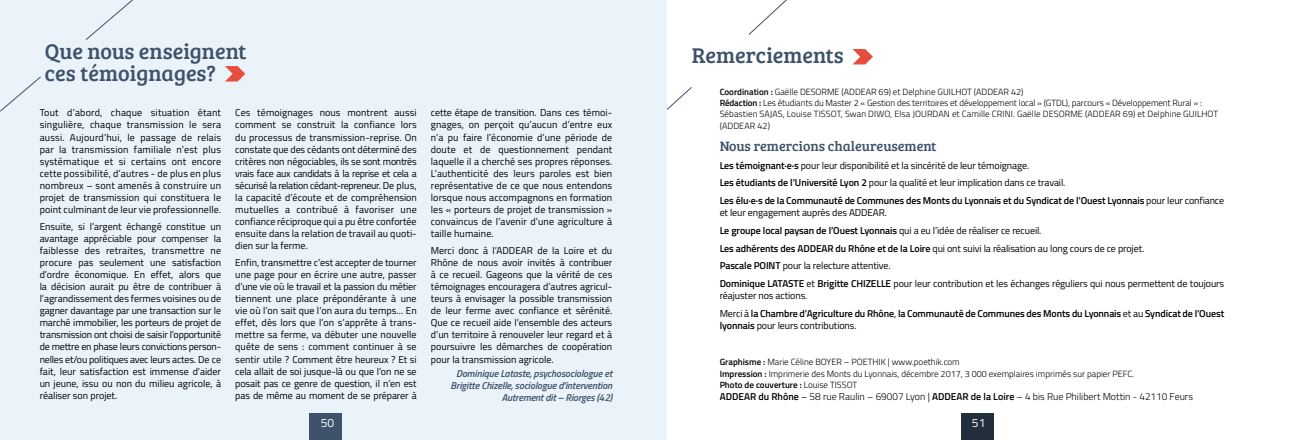
<style>
.page{position:relative;width:1304px;height:440px;background:#fff}
.page>*{position:absolute;margin:0;border:0;box-sizing:border-box;transform-origin:0 0}
.t1{font:22px/22px "Bree Serif";color:#3e5269}
.t2{font:14px "Bree Serif";color:#3e5269}
.t3{font:12px "Titillium Web";color:#fff}
.t4{font:10px/12px "Titillium Web";letter-spacing:-.01em;color:#000;text-align:justify}
.t5{font:600 10px/17.7px "Titillium Web";letter-spacing:-.01em;color:#000}
.t6{font:italic 600 10px/12px "Titillium Web";letter-spacing:-.01em;color:#3e5269;text-align:right}
.t7{font:300 10px "Titillium Web";color:#000}
.t8{font:300 9px/10.8px "Titillium Web";color:#000}
.t9{font:600 9px "Titillium Web";color:#000}
.s1{font-weight:600}
.s2{font-weight:400}
.s3{font-weight:300}
</style>
<div class="page">
<svg style="left:748px;top:0;width:39px;height:35px"></svg>
<svg style="left:666px;top:86px;width:26px;height:38px"></svg>
<div style="left:0;top:0;width:666px;height:439px;background:#eaf3fa"></div>
<div style="left:310px;top:412px;width:32px;height:27px;background:#3e5269"></div>
<svg style="left:85px;top:0;width:48px;height:40px"></svg>
<svg style="left:0;top:76px;width:41px;height:36px"></svg>
<svg style="left:225px;top:66px;width:20px;height:15px"></svg>
<div style="left:961px;top:412px;width:33px;height:27px;background:#222e3b"></div>
<svg style="left:852px;top:49px;width:21px;height:15px"></svg>
<h1 class="t1" style="left:45px;top:39px;width:203px">Que nous enseignent ces témoignages?</h1>
<p class="t4" style="left:40px;top:106px;width:183px">Tout d’abord, chaque situation étant singulière, chaque transmission le sera aussi. Aujourd’hui, le passage de relais par la transmission familiale n’est plus systématique et si certains ont encore cette possibilité, d’autres - de plus en plus nombreux – sont amenés à construire un projet de transmission qui constituera le point culminant de leur vie professionnelle.</p>
<p class="t4" style="left:40px;top:220px;width:183px">Ensuite, si l’argent échangé constitue un avantage appréciable pour compenser la faiblesse des retraites, transmettre ne procure pas seulement une satisfaction d’ordre économique. En effet, alors que la décision aurait pu être de contribuer à l’agrandissement des fermes voisines ou de gagner davantage par une transaction sur le marché immobilier, les porteurs de projet de transmission ont choisi de saisir l’opportunité de mettre en phase leurs convictions person&shy;nelles et/ou politiques avec leurs actes. De ce fait, leur satisfaction est immense d’aider un jeune, issu ou non du milieu agricole, à réaliser son projet.</p>
<p class="t4" style="left:235px;top:106px;width:183px">Ces témoignages nous montrent aussi comment se construit la confiance lors du processus de transmission-reprise. On constate que des cédants ont déterminé des critères non négociables, ils se sont montrés vrais face aux candidats à la reprise et cela a sécurisé la relation cédant-repreneur. De plus, la capacité d’écoute et de compréhension mutuelles a contribué à favoriser une confiance réciproque qui a pu être confortée ensuite dans la relation de travail au quoti&shy;dien sur la ferme.</p>
<p class="t4" style="left:235px;top:256px;width:183px">Enfin, transmettre c’est accepter de tourner une page pour en écrire une autre, passer d’une vie où le travail et la passion du métier tiennent une place prépondérante à une vie où l’on sait que l‘on aura du temps... En effet, dès lors que l’on s’apprête à trans&shy;mettre sa ferme, va débuter une nouvelle quête de sens : comment continuer à se sentir utile ? Comment être heureux ? Et si cela allait de soi jusque-là ou que l’on ne se posait pas ce genre de question, il n’en est pas de même au moment de se préparer à</p>
<p class="t3" style="left:321px;top:414px;width:15px">50</p>
<p class="t4" style="left:431px;top:106px;width:183px">cette étape de transition. Dans ces témoi&shy;gnages, on perçoit qu’aucun d’entre eux n’a pu faire l’économie d’une période de doute et de questionnement pendant laquelle il a cherché ses propres réponses.<br>L’authenticité des leurs paroles est bien représentative de ce que nous entendons lorsque nous accompagnons en formation les « porteurs de projet de transmission » convaincus de l’avenir d’une agriculture à taille humaine.</p>
<p class="t4" style="left:431px;top:244px;width:183px">Merci donc à l’ADDEAR de la Loire et du Rhône de nous avoir invités à contribuer à ce recueil. Gageons que la vérité de ces témoignages encouragera d’autres agricul&shy;teurs à envisager la possible transmission de leur ferme avec confiance et sérénité.<br>Que ce recueil aide l’ensemble des acteurs d’un territoire à renouveler leur regard et à poursuivre les démarches de coopération pour la transmission agricole.</p>
<p class="t6" style="left:451px;top:367px;width:163px">Dominique Lataste, psychosociologue et<br>Brigitte Chizelle, sociologue d’intervention<br>Autrement dit – Riorges (42)</p>
<h1 class="t1" style="left:692px;top:44px;width:154px">Remerciements</h1>
<p class="t8" style="left:720px;top:86px;width:500px"><span class="s1">Coordination :</span> Gaëlle DESORME (ADDEAR 69) et Delphine GUILHOT (ADDEAR 42)<br><span class="s1">Rédaction :</span> Les étudiants du Master 2 « Gestion des territoires et développement local » (GTDL), parcours « Développement Rural » :<br>Sébastien SAJAS, Louise TISSOT, Swan DIWO, Elsa JOURDAN et Camille CRINI. Gaëlle DESORME (ADDEAR 69) et Delphine GUILHOT</p>
<p class="t8" style="left:720px;top:119px;width:52px">(ADDEAR 42)</p>
<h2 class="t2" style="left:720px;top:136px;width:218px">Nous remercions chaleureusement</h2>
<p class="t5" style="left:720px;top:156px;width:506px">Les témoignant·e·s <span class="s2">pour leur disponibilité et la sincérité de leur témoignage.<br></span>Les étudiants de l’Université Lyon 2 <span class="s2">pour la qualité et leur implication dans ce travail.<br></span>Les élu·e·s de la Communauté de Communes des Monts du Lyonnais et du Syndicat de l’Ouest Lyonnais <span class="s2">pour leur confiance</span></p>
<p class="t4" style="left:720px;top:203px;width:506px;line-height:17.7px;text-align:left">et leur engagement auprès des ADDEAR.<br><span class="s1">Le groupe local paysan de l’Ouest Lyonnais</span> qui a eu l’idée de réaliser ce recueil.<br><span class="s1">Les adhérents des ADDEAR du Rhône et de la Loire</span> qui ont suivi la réalisation au long cours de ce projet.<br><span class="s1">Pascale POINT</span> pour la relecture attentive.<br><span class="s1">Dominique LATASTE</span> et <span class="s1">Brigitte CHIZELLE</span> pour leur contribution et les échanges réguliers qui nous permettent de toujours</p>
<p class="t5" style="left:720px;top:286px;width:506px"><span class="s2">réajuster nos actions.<br>Merci à</span> la Chambre d’Agriculture du Rhône<span class="s2">,</span> la Communauté de Communes des Monts du Lyonnais <span class="s2">et au</span> Syndicat de l’Ouest</p>
<p class="t4" style="left:720px;top:318px;width:138px"><span class="s1">lyonnais</span> pour leurs contributions.</p>
<p class="t8" style="left:720px;top:355px;width:416px;line-height:12px"><span class="s1">Graphisme :</span> Marie Céline BOYER – POETHIK | www.poethik.com<br><span class="s1">Impression :</span> Imprimerie des Monts du Lyonnais, décembre 2017, 3 000 exemplaires imprimés sur papier PEFC.</p>
<p class="t9" style="left:720px;top:377px;width:139px">Photo de couverture : <span class="s3">Louise TISSOT</span></p>
<p class="t7" style="left:720px;top:389px;width:475px"><span class="s1">ADDEAR du Rhône</span> – 58 rue Raulin – 69007 Lyon | <span class="s1">ADDEAR de la Loire</span> – 4 bis Rue Philibert Mottin - 42110 Feurs</p>
<p class="t3" style="left:972px;top:414px;width:15px">51</p>
</div>
